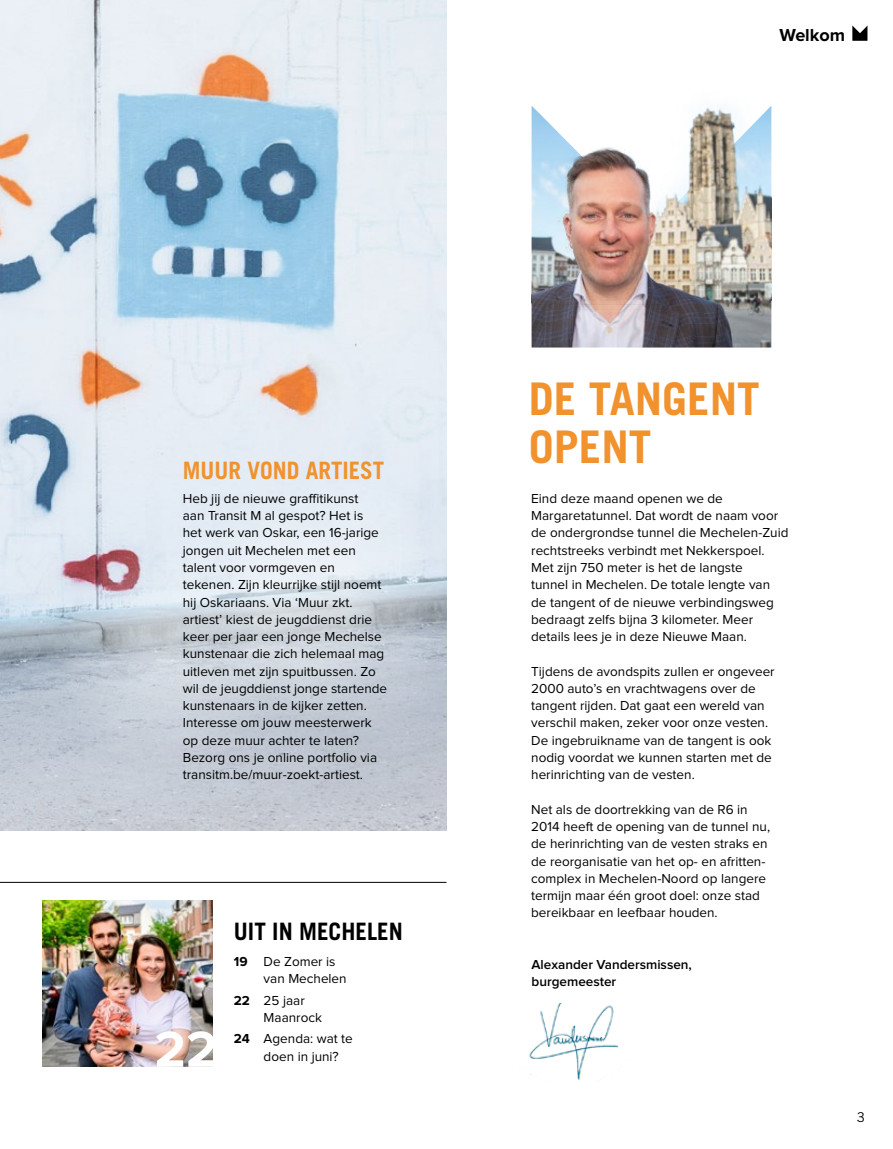
<style>
.page{position:relative;width:893px;height:1149px;background:#fff}
.page>*{position:absolute;margin:0;border:0;box-sizing:border-box;transform-origin:0 0}
.t1{font:700 52.5px "Proxima Nova";color:#fff}
.t2{font:700 45px/48px "Trade Gothic LT Std";color:#f1922d}
.t3{font:700 24px "Trade Gothic LT Std";color:#f1922d;scale:.95 1}
.t4{font:700 24px "Trade Gothic LT Std";color:#000;scale:.96 1}
.t5{font:700 18px "Proxima Nova";color:#000}
.t6{font:13.5px/17.2px "Proxima Nova";color:#000}
.t7{font:600 13.5px/17.2px "Proxima Nova";color:#000}
.t8{font:13.5px "Trade Gothic LT Std";color:#000}
.s1{font-weight:700}
</style>
<div class="page">
<img style="left:0;top:0;width:446px;height:830px">
<svg style="left:50px;top:540px;width:229px;height:230px;background:#c2c6d0"></svg>
<svg style="left:155px;top:505px;width:229px;height:230px;background:#d2dae2"></svg>
<svg style="left:218px;top:476px;width:258px;height:256px;background:#d5dce4"></svg>
<img style="left:532px;top:105px;width:239px;height:242px">
<img style="left:43px;top:900px;width:170px;height:165px">
<hr style="left:0;top:881px;width:446px;height:1px;background:#000">
<img style="left:529px;top:1003px;width:90px;height:77px">
<svg style="left:852px;top:26px;width:15px;height:15px"></svg>
<h3 class="t5" style="left:779px;top:24px;width:67px">Welkom</h3>
<h3 class="t3" style="left:183px;top:456px;width:214px">MUUR VOND ARTIEST</h3>
<p class="t6" style="left:183px;top:490px;width:206px">Heb jij de nieuwe graffitikunst<br>aan Transit M al gespot? Het is<br>het werk van Oskar, een 16-jarige jongen uit Mechelen met een talent voor vormgeven en tekenen. Zijn kleurrijke stijl noemt hij Oskariaans. Via ‘Muur zkt. artiest’ kiest de jeugddienst drie keer per jaar een jonge Mechelse kunstenaar die zich helemaal mag uitleven met zijn spuitbussen. Zo wil de jeugddienst jonge startende kunstenaars in de kijker zetten.<br>Interesse om jouw meesterwerk op deze muur achter te laten?<br>Bezorg ons je online portfolio via transitm.be/muur-zoekt-artiest.</p>
<h1 class="t1" style="left:154px;top:1019px;width:64px">22</h1>
<h3 class="t4" style="left:234px;top:916px;width:178px">UIT IN MECHELEN</h3>
<p class="t6" style="left:264px;top:952px;width:85px;text-indent:-30px"><span class="s1">19</span> De Zomer is van Mechelen</p>
<p class="t6" style="left:264px;top:991px;width:60px;text-indent:-30px"><span class="s1">22</span> 25 jaar<br>Maanrock</p>
<p class="t6" style="left:264px;top:1030px;width:91px;text-indent:-30px"><span class="s1">24</span> Agenda: wat te doen in juni?</p>
<h2 class="t2" style="left:529px;top:374px;width:232px">DE TANGENT<br>OPENT</h2>
<p class="t6" style="left:531px;top:490px;width:259px">Eind deze maand openen we de Margaretatunnel. Dat wordt de naam voor de ondergrondse tunnel die Mechelen-Zuid rechtstreeks verbindt met Nekkerspoel.<br>Met zijn 750 meter is het de langste<br>tunnel in Mechelen. De totale lengte van de tangent of de nieuwe verbindingsweg bedraagt zelfs bijna 3 kilometer. Meer details lees je in deze Nieuwe Maan.</p>
<p class="t6" style="left:531px;top:662px;width:245px">Tijdens de avondspits zullen er ongeveer 2000 auto’s en vrachtwagens over de tangent rijden. Dat gaat een wereld van verschil maken, zeker voor onze vesten.<br>De ingebruikname van de tangent is ook nodig voordat we kunnen starten met de herinrichting van de vesten.</p>
<p class="t6" style="left:531px;top:800px;width:240px">Net als de doortrekking van de R6 in 2014 heeft de opening van de tunnel nu, de herinrichting van de vesten straks en de reorganisatie van het op- en afritten&shy;complex in Mechelen-Noord op langere termijn maar één groot doel: onze stad bereikbaar en leefbaar houden.</p>
<p class="t7" style="left:531px;top:955px;width:162px">Alexander Vandersmissen, burgemeester</p>
<p class="t8" style="left:857px;top:1108px;width:10px">3</p>
</div>
